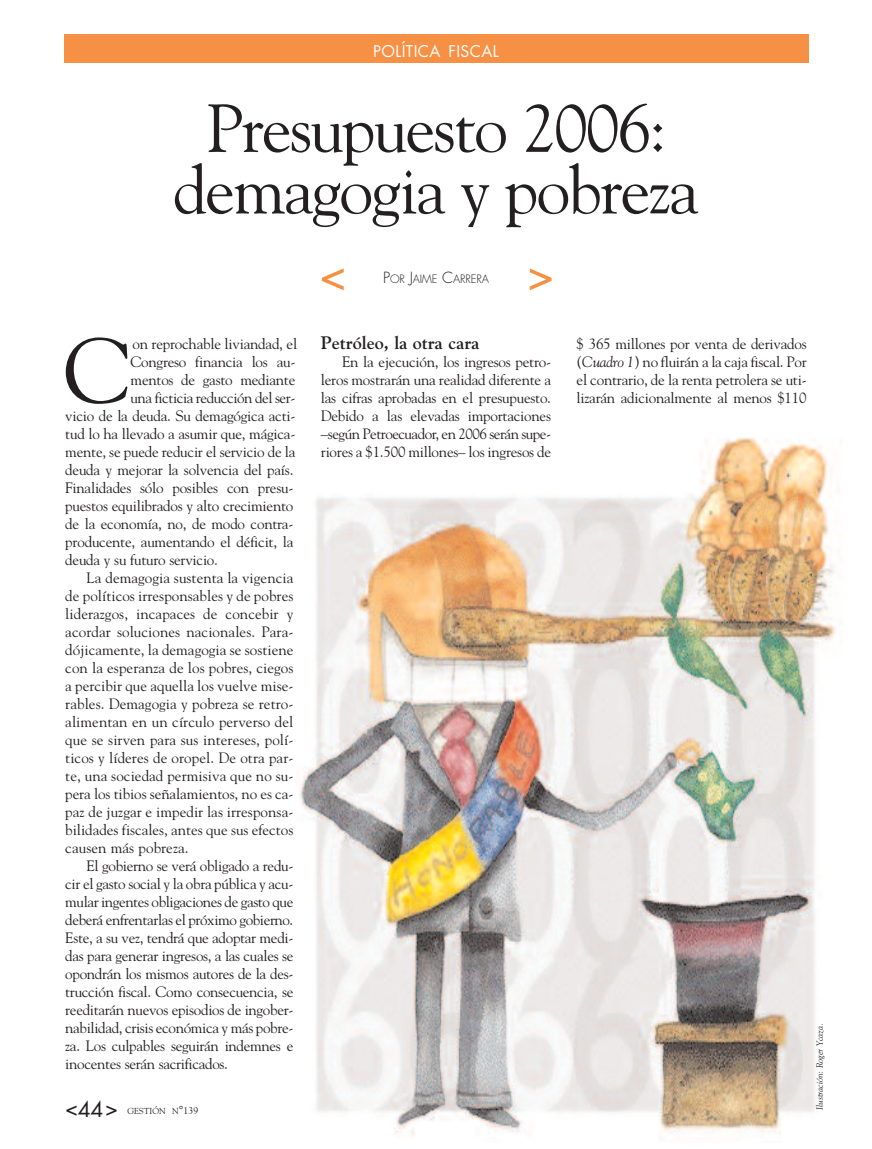
<style>
.page{position:relative;width:872px;height:1149px;background:#fff}
.page>*{position:absolute;margin:0;border:0;box-sizing:border-box;transform-origin:0 0}
.t1{font:91.65px "Goudy";color:#231f20}
.t2{font:67.5px/61.5px "Goudy";letter-spacing:-.03em;color:#231f20;text-align:center}
.t3{font:21px "Futura";color:#231f20}
.t4{font:700 18px "Goudy";color:#231f20}
.t5{font:15.75px "Futura";letter-spacing:.025em;color:#fff}
.t6{font:15px/18px "Goudy";letter-spacing:-.015em;color:#231f20;text-align:justify}
.t7{font:15px "Goudy";letter-spacing:.005em;color:#231f20}
.t8{font:300 11.25px "Futura";letter-spacing:-.015em;color:#231f20}
.t9{font:italic 9px "Goudy";color:#231f20}
.t10{font:8.7px "Goudy";color:#231f20}
.s1{font-size:15px}
.s2{font-size:11.55px}
.s3{font-size:9.75px}
.s4{font-style:italic}
</style>
<div class="page">
<div style="left:64px;top:34px;width:744px;height:29px;background:#f69044"></div>
<svg style="left:322px;top:268px;width:22px;height:22px"></svg>
<svg style="left:530px;top:268px;width:21px;height:22px"></svg>
<img style="left:300px;top:437px;width:542px;height:700px">
<p class="t5" style="left:373px;top:44px;width:127px">POLÍTICA FISCAL</p>
<h2 class="t2" style="left:173px;top:98px;width:527px">Presupuesto 2006: demagogia y pobreza</h2>
<p class="t8" style="left:383px;top:273px;width:107px"><span class="s1">P</span>OR <span class="s1">J</span>AIME <span class="s1">C</span>ARRERA</p>
<h1 class="t1" style="left:63px;top:317px;width:68px">C</h1>
<p class="t6" style="left:132px;top:334px;width:166px">on reprochable liviandad, el</p>
<p class="t6" style="left:131px;top:352px;width:166px">Congreso financia los au-</p>
<p class="t6" style="left:131px;top:370px;width:166px">mentos de gasto mediante</p>
<p class="t6" style="left:131px;top:388px;width:166px">una ficticia reducción del ser-</p>
<p class="t6" style="left:65px;top:406px;width:232px">vicio de la deuda. Su demagógica acti-</p>
<p class="t6" style="left:65px;top:424px;width:232px">tud lo ha llevado a asumir que, mágica-</p>
<p class="t6" style="left:65px;top:442px;width:232px">mente, se puede reducir el servicio de la</p>
<p class="t6" style="left:65px;top:460px;width:230px">deuda y mejorar la solvencia del país.</p>
<p class="t6" style="left:65px;top:478px;width:230px">Finalidades sólo posibles con presu-</p>
<p class="t6" style="left:65px;top:496px;width:230px">puestos equilibrados y alto crecimiento</p>
<p class="t6" style="left:65px;top:514px;width:230px">de la economía, no, de modo contra-</p>
<p class="t6" style="left:65px;top:532px;width:230px">producente, aumentando el déficit, la</p>
<p class="t6" style="left:65px;top:550px;width:154px">deuda y su futuro servicio.</p>
<p class="t7" style="left:87px;top:569px;width:208px">La demagogia sustenta la vigencia</p>
<p class="t7" style="left:65px;top:587px;width:230px">de políticos irresponsables y de pobres</p>
<p class="t7" style="left:65px;top:605px;width:230px">liderazgos, incapaces de concebir y</p>
<p class="t7" style="left:65px;top:623px;width:230px">acordar soluciones nacionales. Para-</p>
<p class="t7" style="left:65px;top:641px;width:230px">dójicamente, la demagogia se sostiene</p>
<p class="t7" style="left:65px;top:659px;width:230px">con la esperanza de los pobres, ciegos</p>
<p class="t6" style="left:65px;top:676px;width:230px">a percibir que aquella los vuelve mise-</p>
<p class="t7" style="left:65px;top:695px;width:230px">rables. Demagogia y pobreza se retro-</p>
<p class="t7" style="left:65px;top:713px;width:230px">alimentan en un círculo perverso del</p>
<p class="t7" style="left:65px;top:731px;width:230px">que se sirven para sus intereses, polí-</p>
<p class="t7" style="left:65px;top:749px;width:230px">ticos y líderes de oropel. De otra par-</p>
<p class="t7" style="left:65px;top:767px;width:230px">te, una sociedad permisiva que no su-</p>
<p class="t6" style="left:65px;top:784px;width:230px">pera los tibios señalamientos, no es ca-</p>
<p class="t7" style="left:65px;top:803px;width:230px">paz de juzgar e impedir las irresponsa-</p>
<p class="t6" style="left:65px;top:820px;width:230px">bilidades fiscales, antes que sus efectos</p>
<p class="t7" style="left:65px;top:839px;width:125px">causen más pobreza.</p>
<p class="t6" style="left:87px;top:856px;width:208px">El gobierno se verá obligado a redu-</p>
<p class="t6" style="left:65px;top:874px;width:230px">cir el gasto social y la obra pública y acu-</p>
<p class="t6" style="left:65px;top:892px;width:230px">mular ingentes obligaciones de gasto que</p>
<p class="t6" style="left:65px;top:910px;width:230px">deberá enfrentarlas el próximo gobierno.</p>
<p class="t6" style="left:65px;top:928px;width:230px">Este, a su vez, tendrá que adoptar medi-</p>
<p class="t6" style="left:65px;top:946px;width:230px">das para generar ingresos, a las cuales se</p>
<p class="t6" style="left:65px;top:964px;width:230px">opondrán los mismos autores de la des-</p>
<p class="t6" style="left:65px;top:982px;width:230px">trucción fiscal. Como consecuencia, se</p>
<p class="t6" style="left:65px;top:1000px;width:230px">reeditarán nuevos episodios de ingober-</p>
<p class="t6" style="left:65px;top:1018px;width:230px">nabilidad, crisis económica y más pobre-</p>
<p class="t6" style="left:65px;top:1036px;width:230px">za. Los culpables seguirán indemnes e</p>
<p class="t6" style="left:65px;top:1054px;width:164px">inocentes serán sacrificados.</p>
<h3 class="t3" style="left:65px;top:1098px;width:54px">&lt;44&gt;</h3>
<p class="t10" style="left:127px;top:1104px;width:72px">GESTIÓN N<span class="s2">°</span><span class="s3">139</span></p>
<p class="t4" style="left:321px;top:332px;width:160px">Petróleo, la otra cara</p>
<p class="t6" style="left:321px;top:352px;width:232px;text-indent:21px">En la ejecución, los ingresos petro&shy;leros mostrarán una realidad diferente a las cifras aprobadas en el presupuesto.<br>Debido a las elevadas importaciones –según Petroecuador, en 2006 serán supe&shy;riores a $1.500 millones– los ingresos de</p>
<p class="t6" style="left:576px;top:334px;width:232px">$ 365 millones por venta de derivados (<span class="s4">Cuadro 1</span>) no fluirán a la caja fiscal. Por el contrario, de la renta petrolera se uti&shy;lizarán adicionalmente al menos $110</p>
<p class="t9" style="left:814px;top:1109px;width:88px;rotate:-90deg">Ilustración: Roger Ycaza.</p>
</div>
